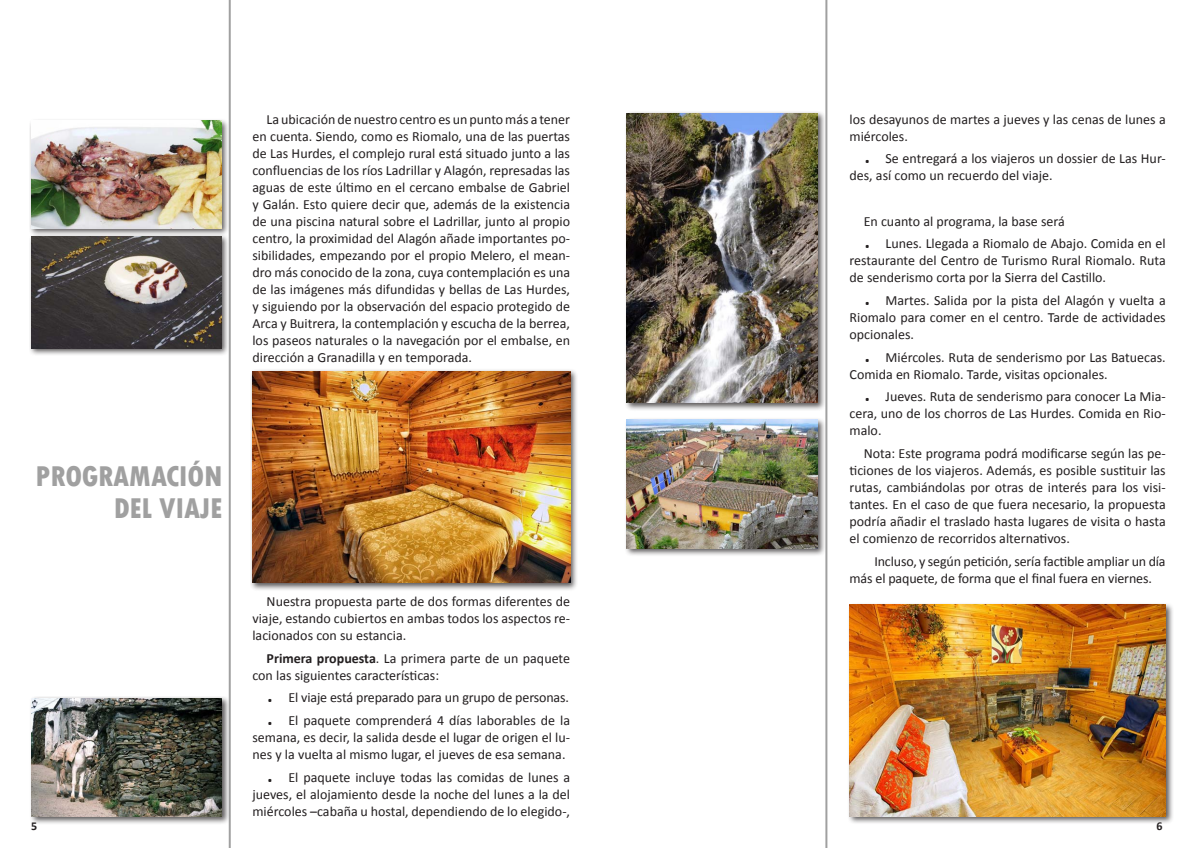
<style>
.page{position:relative;width:1197px;height:848px;background:#fff}
.page>*{position:absolute;margin:0;border:0;box-sizing:border-box;transform-origin:0 0}
.t1{font:800 condensed 30px/32px "Tw Cen";letter-spacing:-.01em;color:#a0a0a0;text-align:right}
.t2{font:14px/17px "Calibri";color:#231f20}
.t3{font:700 12px "Calibri";color:#231f20}
.s1{font-weight:700}
.s2{font-size:28px}
</style>
<div class="page">
<hr style="left:825px;top:0;width:2px;height:848px;background:#a0a0a0">
<hr style="left:229px;top:0;width:2px;height:848px;background:#a0a0a0">
<div style="left:29px;top:118px;width:204px;height:122px;background:#231f20;opacity:.75"></div>
<img style="left:31px;top:120px;width:190px;height:108px">
<div style="left:29px;top:233px;width:204px;height:127px;background:#231f20;opacity:.75"></div>
<img style="left:31px;top:236px;width:190px;height:112px">
<div style="left:250px;top:368px;width:332px;height:227px;background:#231f20;opacity:.75"></div>
<img style="left:252px;top:371px;width:318px;height:212px">
<div style="left:846px;top:602px;width:332px;height:227px;background:#231f20;opacity:.75"></div>
<img style="left:849px;top:604px;width:316px;height:212px">
<div style="left:624px;top:111px;width:206px;height:305px;background:#231f20;opacity:.75"></div>
<img style="left:626px;top:113px;width:191px;height:290px">
<div style="left:624px;top:417px;width:206px;height:144px;background:#231f20;opacity:.75"></div>
<img style="left:626px;top:419px;width:191px;height:129px">
<div style="left:29px;top:695px;width:205px;height:134px;background:#231f20;opacity:.75"></div>
<img style="left:32px;top:698px;width:190px;height:118px">
<p class="t2" style="left:252px;top:111px;width:319px;text-align:justify;text-indent:14px">La ubicación de nuestro centro es un punto más a tener en cuenta. Siendo, como es Riomalo, una de las puertas de Las Hurdes, el complejo rural está situado junto a las confluencias de los ríos Ladrillar y Alagón, represadas las aguas de este último en el cercano embalse de Gabriel y Galán. Esto quiere decir que, además de la existencia de una piscina natural sobre el Ladrillar, junto al propio centro, la proximidad del Alagón añade importantes po&shy;sibilidades, empezando por el propio Melero, el mean&shy;dro más conocido de la zona, cuya contemplación es una de las imágenes más difundidas y bellas de Las Hurdes, y siguiendo por la observación del espacio protegido de Arca y Buitrera, la contemplación y escucha de la berrea, los paseos naturales o la navegación por el embalse, en dirección a Granadilla y en temporada.</p>
<h1 class="t1" style="left:35px;top:460px;width:189px">PROGRAMACIÓN<br>DEL VIAJE</h1>
<p class="t2" style="left:252px;top:592px;width:319px;text-align:justify;text-indent:14px">Nuestra propuesta parte de dos formas diferentes de viaje, estando cubiertos en ambas todos los aspectos re&shy;lacionados con su estancia.</p>
<p class="t2" style="left:252px;top:649px;width:319px;text-indent:14px"><span class="s1">Primera propuesta</span>. La primera parte de un paquete con las siguientes características:</p>
<p class="t2" style="left:266px;top:686px;width:305px;line-height:22.7px"><span class="s2">.</span> El viaje está preparado para un grupo de personas. <span class="s2">.</span> El paquete comprenderá 4 días laborables de la</p>
<p class="t2" style="left:252px;top:728px;width:319px">semana, es decir, la salida desde el lugar de origen el lu&shy;nes y la vuelta al mismo lugar, el jueves de esa semana.</p>
<p class="t2" style="left:252px;top:768px;width:319px;text-align:justify;text-indent:14px"><span class="s2">.</span> El paquete incluye todas las comidas de lunes a jueves, el alojamiento desde la noche del lunes a la del miércoles –cabaña u hostal, dependiendo de lo elegido-,</p>
<p class="t2" style="left:849px;top:110px;width:318px">los desayunos de martes a jueves y las cenas de lunes a miércoles.</p>
<p class="t2" style="left:849px;top:150px;width:318px;text-indent:14px"><span class="s2">.</span> Se entregará a los viajeros un dossier de Las Hur&shy;des, así como un recuerdo del viaje.</p>
<p class="t2" style="left:863px;top:210px;width:303px;line-height:22.7px">En cuanto al programa, la base será<br><span class="s2">.</span> Lunes. Llegada a Riomalo de Abajo. Comida en el</p>
<p class="t2" style="left:849px;top:252px;width:318px">restaurante del Centro de Turismo Rural Riomalo. Ruta de senderismo corta por la Sierra del Castillo.</p>
<p class="t2" style="left:849px;top:292px;width:318px;text-align:justify;text-indent:14px"><span class="s2">.</span> Martes. Salida por la pista del Alagón y vuelta a Riomalo para comer en el centro. Tarde de actividades opcionales.</p>
<p class="t2" style="left:849px;top:348px;width:318px;text-indent:14px"><span class="s2">.</span> Miércoles. Ruta de senderismo por Las Batuecas.<br>Comida en Riomalo. Tarde, visitas opcionales.</p>
<p class="t2" style="left:849px;top:388px;width:318px;text-align:justify;text-indent:14px"><span class="s2">.</span> Jueves. Ruta de senderismo para conocer La Mia&shy;cera, uno de los chorros de Las Hurdes. Comida en Rio&shy;malo.</p>
<p class="t2" style="left:849px;top:445px;width:318px;text-align:justify;text-indent:14px">Nota: Este programa podrá modificarse según las pe&shy;ticiones de los viajeros. Además, es posible sustituir las rutas, cambiándolas por otras de interés para los visi&shy;tantes. En el caso de que fuera necesario, la propuesta podría añadir el traslado hasta lugares de visita o hasta el comienzo de recorridos alternativos.</p>
<p class="t2" style="left:849px;top:552px;width:317px;text-indent:25px">Incluso, y según petición, sería factible ampliar un día más el paquete, de forma que el final fuera en viernes.</p>
<p class="t3" style="left:31px;top:818px;width:8px">5</p>
<p class="t3" style="left:1156px;top:818px;width:8px">6</p>
</div>
